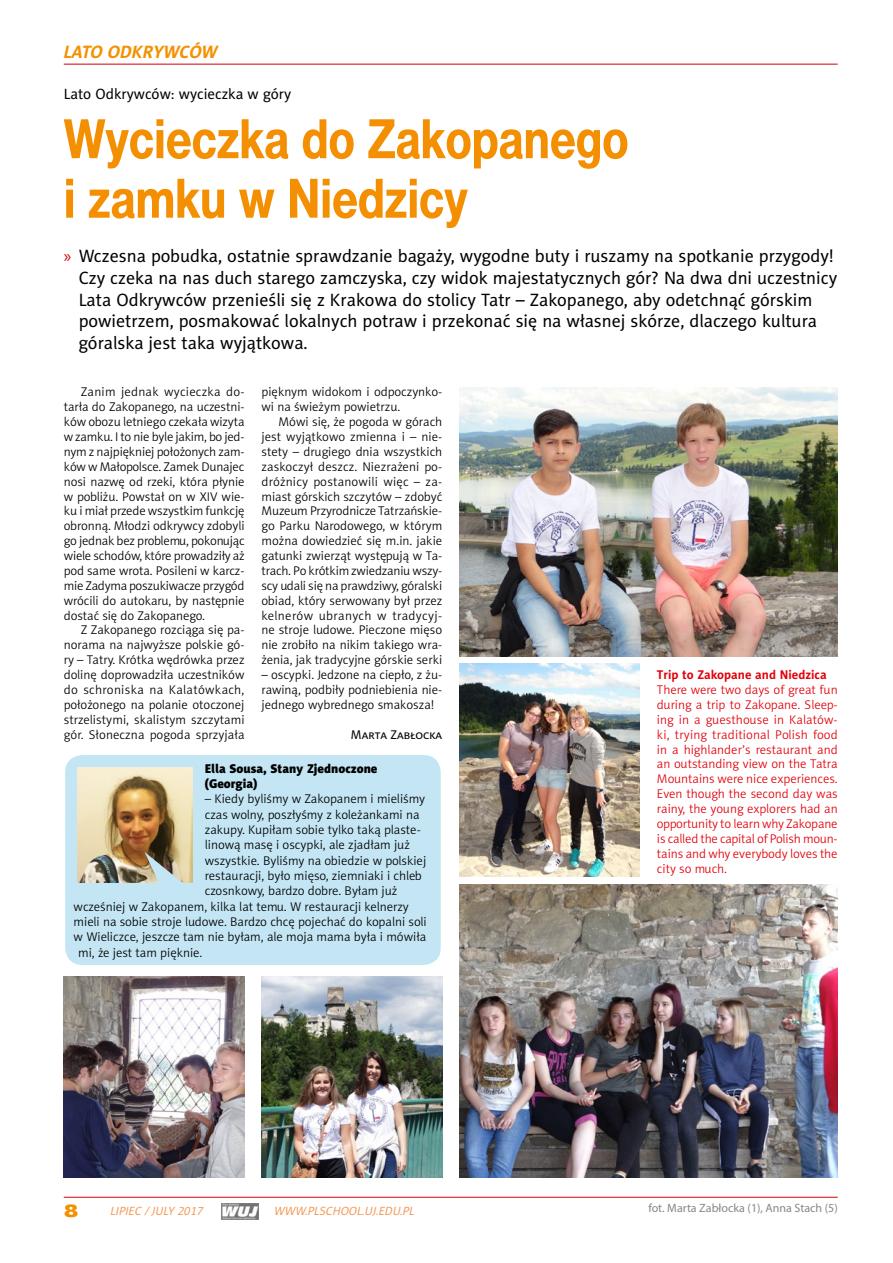
<style>
.page{position:relative;width:893px;height:1263px;background:#fff}
.page>*{position:absolute;margin:0;border:0;box-sizing:border-box;transform-origin:0 0}
.t1{font:700 54px/59.6px "Switzer Cnd EFN";color:#f38f00}
.t2{font:18px/21.6px "Naomi Sans EFN";color:#000}
.t3{font:italic 700 18px "Naomi Sans EFN";color:#f39100}
.t4{font:18px "Zurich U Blk Ex EU";color:#f39100}
.t5{font:15px "Naomi Sans EFN";color:#000}
.t6{font:12.75px/14.9px "Naomi Sans EFN Light";color:#000;text-align:justify}
.t7{font:12.75px/14.9px "Naomi Sans EFN Light";letter-spacing:-.005em;color:#e3000b;text-align:justify}
.t8{font:12.75px/15.3px "Naomi Sans EFN Black";color:#000}
.t9{font:700 12.75px "Naomi Sans EFN";color:#e3000b}
.t10{font:12.75px "Naomi Sans EFN";color:#000}
.t11{font:italic 12px "Naomi Sans EFN";color:#f49a5b}
.t12{font:12px "Myriad Pro";color:#868786}
.s1{font-family:"Myriad Pro";color:#d10007}
</style>
<div class="page">
<hr style="left:64px;top:64px;width:774px;height:1px;background:#d10007">
<hr style="left:64px;top:1197px;width:774px;height:1px;background:#d10007">
<img style="left:221px;top:1203px;width:38px;height:16px">
<img style="left:261px;top:977px;width:181px;height:201px">
<img style="left:64px;top:977px;width:180px;height:201px">
<img style="left:459px;top:884px;width:379px;height:294px">
<img style="left:459px;top:387px;width:379px;height:270px">
<div style="left:64px;top:754px;width:377px;height:212px;background:#c4e6f4;border-radius:18px"></div>
<div style="left:64px;top:753px;width:378px;height:213px;border:2px solid #fff;border-radius:18px"></div>
<img style="left:77px;top:767px;width:115px;height:115px">
<img style="left:459px;top:664px;width:181px;height:212px">
<svg style="left:145px;top:852px;width:48px;height:31px"></svg>
<h2 class="t3" style="left:64px;top:41px;width:155px">LATO ODKRYWCÓW</h2>
<p class="t5" style="left:64px;top:84px;width:229px">Lato Odkrywców: wycieczka w góry</p>
<h1 class="t1" style="left:64px;top:110px;width:566px">Wycieczka do Zakopanego i zamku w Niedzicy</h1>
<p class="t2" style="left:79px;top:245px;width:760px;text-indent:-15px"><span class="s1">»</span> Wczesna pobudka, ostatnie sprawdzanie bagaży, wygodne buty i ruszamy na spotkanie przygody!<br>Czy czeka na nas duch starego zamczyska, czy widok majestatycznych gór? Na dwa dni uczestnicy Lata Odkrywców przenieśli się z Krakowa do stolicy Tatr – Zakopanego, aby odetchnąć górskim powietrzem, posmakować lokalnych potraw i przekonać się na własnej skórze, dlaczego kultura góralska jest taka wyjątkowa.</p>
<p class="t6" style="left:64px;top:385px;width:182px;text-indent:17px">Zanim jednak wycieczka do&shy;tarła do Zakopanego, na uczestni&shy;ków obozu letniego czekała wizyta w zamku. I to nie byle jakim, bo jed&shy;nym z najpiękniej położonych zam&shy;ków w Małopolsce. Zamek Dunajec nosi nazwę od rzeki, która płynie w pobliżu. Powstał on w XIV wie&shy;ku i miał przede wszystkim funkcję obronną. Młodzi odkrywcy zdobyli go jednak bez problemu, pokonując wiele schodów, które prowadziły aż pod same wrota. Posileni w karcz&shy;mie Zadyma poszukiwacze przygód wrócili do autokaru, by następnie dostać się do Zakopanego.</p>
<p class="t6" style="left:64px;top:623px;width:182px;text-indent:17px">Z Zakopanego rozciąga się pa&shy;norama na najwyższe polskie gó&shy;ry – Tatry. Krótka wędrówka przez dolinę doprowadziła uczestników do schroniska na Kalatówkach, położonego na polanie otoczonej strzelistymi, skalistym szczytami gór. Słoneczna pogoda sprzyjała</p>
<p class="t6" style="left:261px;top:385px;width:182px">pięknym widokom i odpoczynko&shy;wi na świeżym powietrzu.</p>
<p class="t6" style="left:261px;top:414px;width:182px;text-indent:17px">Mówi się, że pogoda w górach jest wyjątkowo zmienna i – nie&shy;stety – drugiego dnia wszystkich zaskoczył deszcz. Niezrażeni po&shy;dróżnicy postanowili więc – za&shy;miast górskich szczytów – zdobyć Muzeum Przyrodnicze Tatrzańskie&shy;go Parku Narodowego, w którym można dowiedzieć się m.in. jakie gatunki zwierząt występują w Ta&shy;trach. Po krótkim zwiedzaniu wszy&shy;scy udali się na prawdziwy, góralski obiad, który serwowany był przez kelnerów ubranych w tradycyj&shy;ne stroje ludowe. Pieczone mięso nie zrobiło na nikim takiego wra&shy;żenia, jak tradycyjne górskie serki</p>
<p class="t6" style="left:261px;top:667px;width:182px">– oscypki. Jedzone na ciepło, z żu&shy;rawiną, podbiły podniebienia nie&shy;jednego wybrednego smakosza!</p>
<p class="t10" style="left:351px;top:726px;width:93px">Marta Zabłocka</p>
<p class="t8" style="left:205px;top:761px;width:174px">Ella Sousa, Stany Zjednoczone (Georgia)</p>
<p class="t6" style="left:205px;top:792px;width:222px">– Kiedy byliśmy w Zakopanem i mieliśmy</p>
<p class="t6" style="left:205px;top:807px;width:216px">czas wolny, poszłyśmy z koleżankami na</p>
<p class="t6" style="left:205px;top:822px;width:217px">zakupy. Kupiłam sobie tylko taką plaste-</p>
<p class="t6" style="left:205px;top:838px;width:207px">linową masę i oscypki, ale zjadłam już</p>
<p class="t6" style="left:205px;top:853px;width:223px">wszystkie. Byliśmy na obiedzie w polskiej</p>
<p class="t6" style="left:205px;top:868px;width:219px">restauracji, było mięso, ziemniaki i chleb</p>
<p class="t6" style="left:205px;top:883px;width:194px">czosnkowy, bardzo dobre. Byłam już</p>
<p class="t6" style="left:74px;top:899px;width:337px">wcześniej w Zakopanem, kilka lat temu. W restauracji kelnerzy</p>
<p class="t6" style="left:74px;top:914px;width:355px">mieli na sobie stroje ludowe. Bardzo chcę pojechać do kopalni soli</p>
<p class="t6" style="left:74px;top:929px;width:354px">w Wieliczce, jeszcze tam nie byłam, ale moja mama była i mówiła</p>
<p class="t6" style="left:78px;top:945px;width:126px">mi, że jest tam pięknie.</p>
<h2 class="t4" style="left:64px;top:1200px;width:16px">8</h2>
<p class="t11" style="left:111px;top:1204px;width:94px">LIPIEC / JULY 2017</p>
<p class="t11" style="left:274px;top:1204px;width:136px">WWW.PL SCHOOL.UJ.EDU.PL</p>
<p class="t9" style="left:657px;top:667px;width:171px">Trip to Zakopane and Niedzica</p>
<p class="t7" style="left:657px;top:682px;width:182px">There were two days of great fun during a trip to Zakopane. Sleep&shy;ing in a guesthouse in Kalatów&shy;ki, trying traditional Polish food in a highlander’s restaurant and an outstanding view on the Tatra Mountains were nice experiences.<br>Even though the second day was rainy, the young explorers had an opportunity to learn why Zakopane is called the capital of Polish moun&shy;tains and why everybody loves the city so much.</p>
<p class="t12" style="left:648px;top:1201px;width:191px">fot. Marta Zabłocka (1), Anna Stach (5)</p>
</div>
